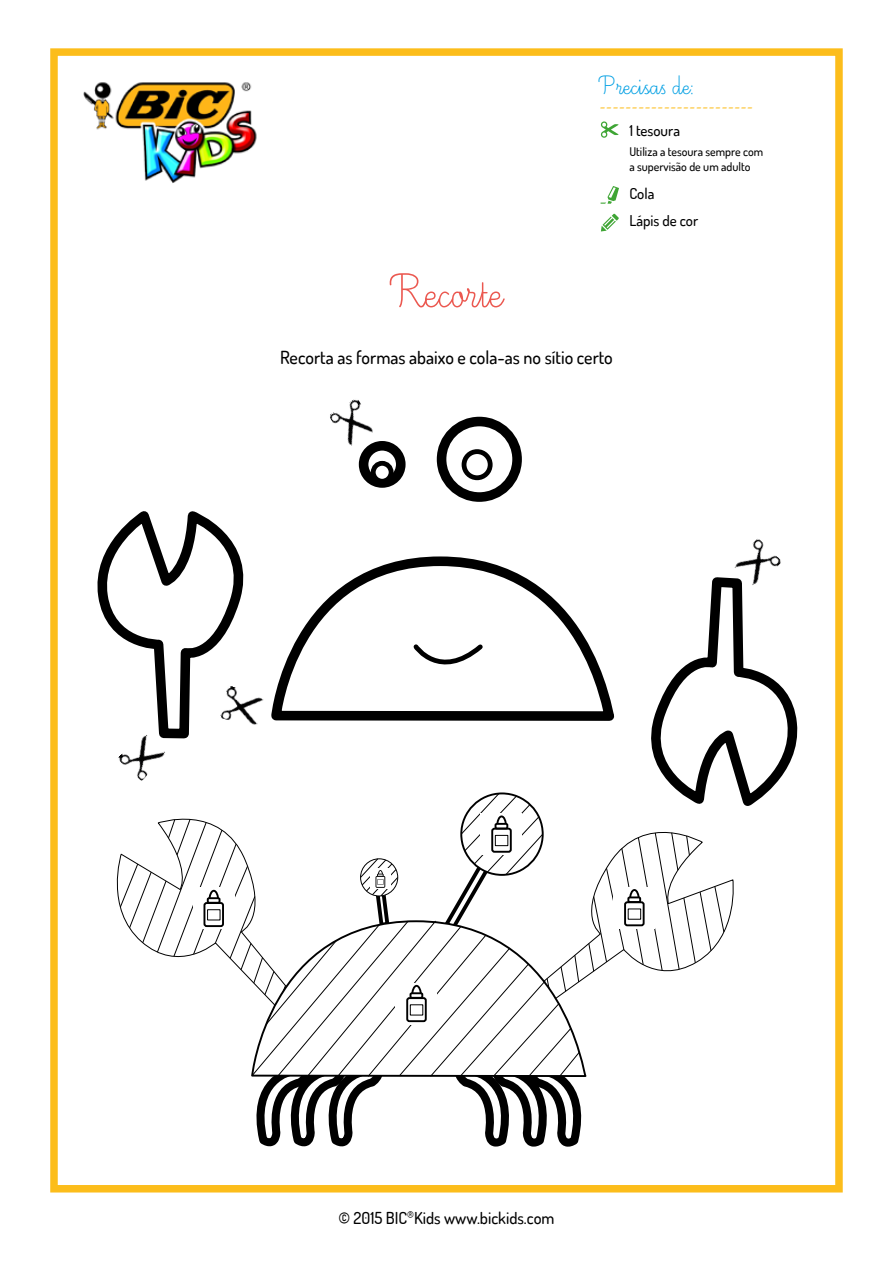
<style>
.page{position:relative;width:893px;height:1263px;background:#fff}
.page>*{position:absolute;margin:0;border:0;box-sizing:border-box;transform-origin:0 0}
.t1{font:60px "Ecriture A Romain Orne";color:#eb5850}
.t2{font:33px "Ecriture A Romain Orne";color:#009fe3}
.t3{font:500 18px "Dosis";color:#000}
.t4{font:18px "Minion Pro";color:#fcbd1b}
.t5{font:500 16.5px "Dosis";color:#000}
.t6{font:500 15px/27px "Dosis";color:#000}
.t7{font:500 12px/14.4px "Dosis";color:#000}
</style>
<div class="page">
<div style="left:50px;top:48px;width:793px;height:1144px;border:8px solid #fcbd1b"></div>
<img style="left:83px;top:82px;width:174px;height:101px">
<svg style="left:601px;top:214px;width:18px;height:17px"></svg>
<svg style="left:600px;top:121px;width:19px;height:17px"></svg>
<svg style="left:601px;top:186px;width:18px;height:18px"></svg>
<svg style="left:364px;top:446px;width:37px;height:37px"></svg>
<div style="left:359px;top:441px;width:47px;height:47px;border:10px solid #000;border-radius:50%"></div>
<div style="left:373px;top:463px;width:18px;height:18px;background:#fff;border-radius:50%"></div>
<div style="left:371px;top:461px;width:23px;height:23px;border:5px solid #000;border-radius:50%"></div>
<svg style="left:442px;top:421px;width:75px;height:76px"></svg>
<div style="left:437px;top:417px;width:85px;height:85px;border:10px solid #000;border-radius:50%"></div>
<div style="left:464px;top:452px;width:26px;height:26px;background:#fff;border-radius:50%"></div>
<div style="left:462px;top:449px;width:31px;height:31px;border:5px solid #000;border-radius:50%"></div>
<img style="left:330px;top:399px;width:47px;height:48px">
<svg style="left:97px;top:516px;width:700px;height:631px"></svg>
<h2 class="t2" style="left:600px;top:69px;width:96px">Precisas de:</h2>
<h3 class="t4" style="left:600px;top:94px;width:155px">------------------------</h3>
<p class="t7" style="left:629px;top:145px;width:135px">Utiliza a tesoura sempre com a supervisão de um adulto</p>
<p class="t6" style="left:629px;top:116px;width:52px">1 tesoura</p>
<h1 class="t1" style="left:391px;top:262px;width:112px">Recorte</h1>
<h3 class="t3" style="left:280px;top:346px;width:334px">Recorta as formas abaixo e cola-as no sítio certo</h3>
<p class="t6" style="left:629px;top:179px;width:70px">Cola<br>Lápis de cor</p>
<h3 class="t5" style="left:338px;top:1207px;width:218px">© 2015 BIC<sup>®</sup>Kids www.bickids.com</h3>
</div>
